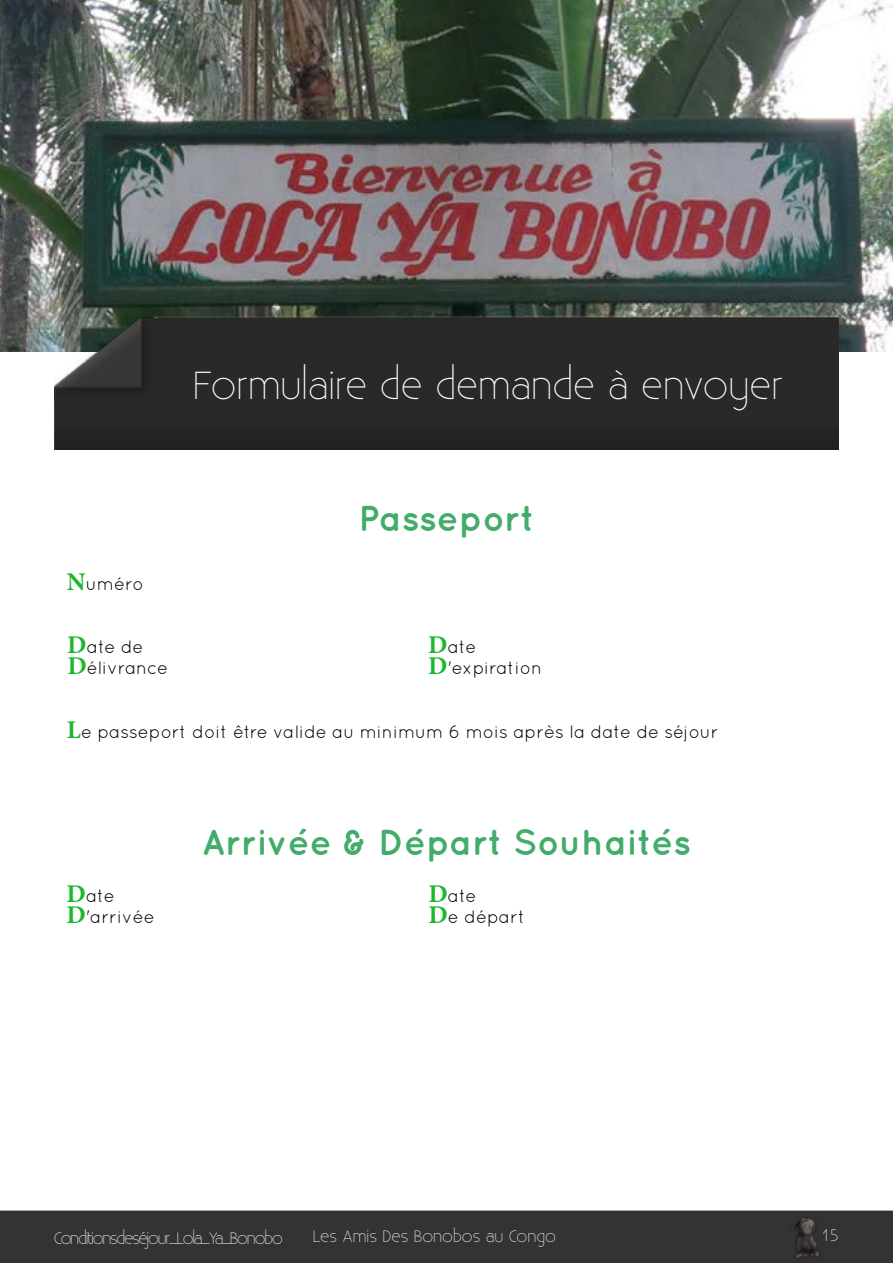
<style>
.page{position:relative;width:893px;height:1263px;background:#fff}
.page>*{position:absolute;margin:0;border:0;box-sizing:border-box;transform-origin:0 0}
.t1{font:300 39px "Existence";color:#fff}
.t2{font:700 36px "Quicksand";color:#43ac6a}
.t3{font:18px/21.3px "Quicksand";color:#000}
.t4{font:300 16.5px "Existence";letter-spacing:-.07em;color:#fff}
.t5{font:300 16.5px "Existence";color:#fff}
.s1{font-family:"Minion Pro";font-weight:700;font-size:25.5px;color:#1bb72d}
</style>
<div class="page">
<div style="left:0;top:1210px;width:893px;height:53px;background:#353332"></div>
<img style="left:0;top:0;width:893px;height:351px">
<img style="left:54px;top:309px;width:785px;height:140px">
<img style="left:788px;top:1213px;width:36px;height:50px">
<h1 class="t1" style="left:193px;top:364px;width:592px">Formulaire de demande à envoyer</h1>
<p class="t3" style="left:67px;top:573px;width:78px"><span class="s1">N</span>uméro</p>
<p class="t3" style="left:67px;top:635px;width:102px"><span class="s1">D</span>ate de<br><span class="s1">D</span>élivrance</p>
<h2 class="t2" style="left:358px;top:497px;width:178px">Passeport</h2>
<p class="t3" style="left:428px;top:635px;width:115px"><span class="s1">D</span>ate<br><span class="s1">D</span>'expiration</p>
<p class="t3" style="left:67px;top:721px;width:653px"><span class="s1">L</span>e passeport doit être valide au minimum 6 mois après la date de séjour</p>
<h2 class="t2" style="left:202px;top:820px;width:491px">Arrivée &amp; Départ Souhaités</h2>
<p class="t3" style="left:67px;top:885px;width:90px"><span class="s1">D</span>ate<br><span class="s1">D</span>'arrivée</p>
<p class="t3" style="left:428px;top:885px;width:98px"><span class="s1">D</span>ate<br><span class="s1">D</span>e départ</p>
<p class="t4" style="left:54px;top:1229px;width:230px">Conditions de séjour_Lola_Ya_Bonobo</p>
<p class="t5" style="left:313px;top:1227px;width:245px">Les Amis Des Bonobos au Congo</p>
<p class="t4" style="left:822px;top:1226px;width:19px">15</p>
</div>
